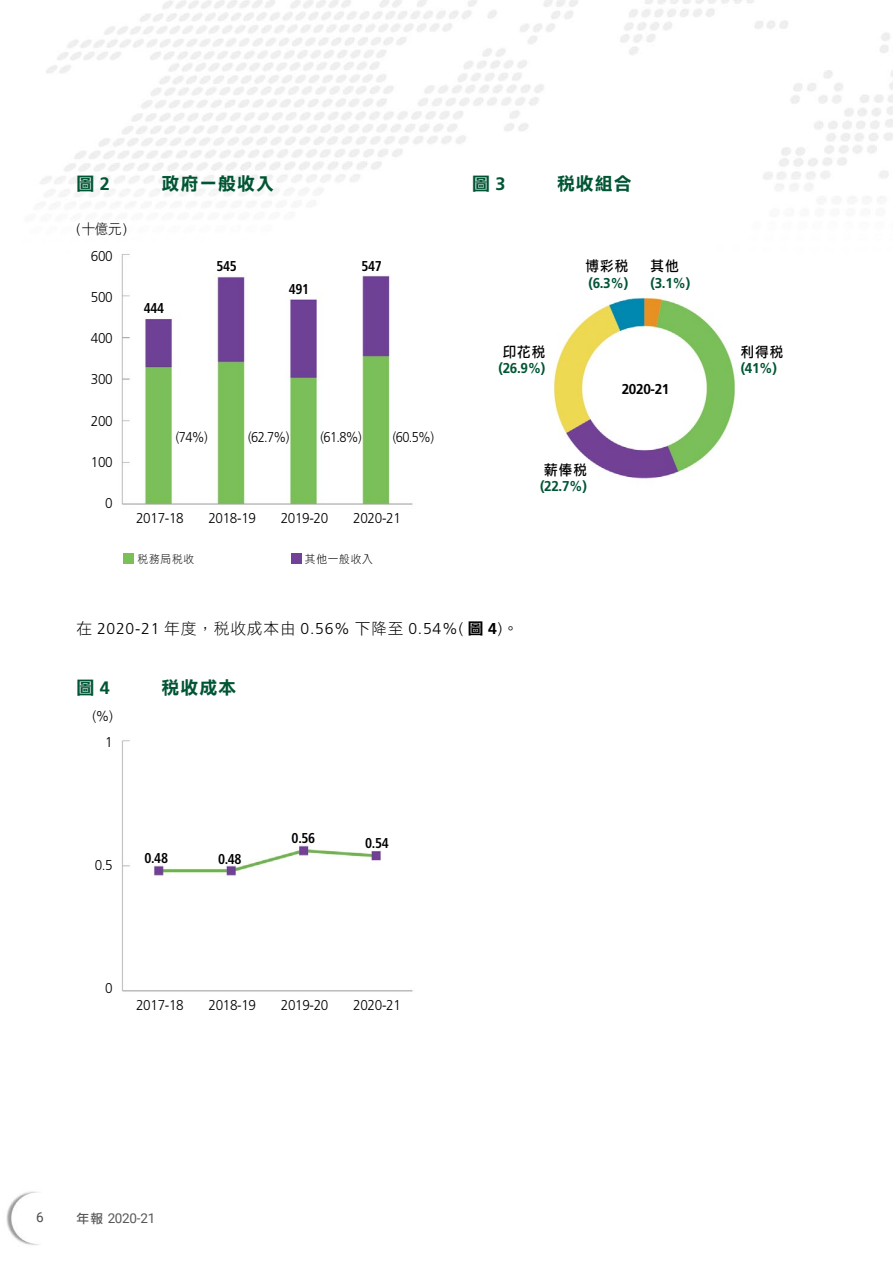
<style>
.page{position:relative;width:893px;height:1263px;background:#fff}
.page>*{position:absolute;margin:0;border:0;box-sizing:border-box;transform-origin:0 0}
.t1{font:18px "DF Li Hei HK W7";letter-spacing:.05em;color:#005534}
.t2{font:300 15.75px "Frutiger";letter-spacing:.05em;color:#000}
.t3{font:300 14.25px "Frutiger";letter-spacing:-.025em;color:#000;scale:.95 1}
.t4{font:700 14.25px "Frutiger";color:#005534;scale:.95 1}
.t5{font:700 condensed 14.25px "Frutiger";letter-spacing:-.025em;color:#000;scale:.95 1}
.t6{font:300 14.25px "Frutiger";letter-spacing:-.025em;color:#000;scale:.9 1}
.t7{font:14.25px "DF Li Hei HK W5";letter-spacing:.075em;color:#000;scale:.95 1}
.t8{font:700 14.25px "Frutiger";letter-spacing:-.025em;color:#000;scale:.95 1}
.t9{font:14.25px "DF Li Hei HK W3";color:#000;scale:.95 1}
.t10{font:13.5px "Roboto";letter-spacing:-.02em;color:#595757}
.t11{font:13.5px "Roboto";color:#4c4948}
.t12{font:11.25px "DF Li Hei HK W3";letter-spacing:.075em;color:#000;scale:.95 1}
.s1{font-family:"Frutiger";font-weight:700}
.s2{font-family:"Frutiger";font-weight:300}
.s3{font-family:"DF Li Hei HK W3";font-weight:400}
.s4{font-family:"DF Li Hei HK W7";font-weight:400}
.s5{font-weight:700}
.s6{font-family:"DF Li Hei HK W5";font-size:12.75px}
</style>
<div class="page">
<img style="left:6px;top:0;width:887px;height:1245px">
<img style="left:77px;top:208px;width:360px;height:356px">
<div style="left:124px;top:553px;width:10px;height:10px;background:#7abf58"></div>
<div style="left:291px;top:553px;width:11px;height:10px;background:#704196"></div>
<img style="left:493px;top:249px;width:296px;height:244px">
<img style="left:95px;top:735px;width:318px;height:277px">
<p class="t1" style="left:77px;top:174px;width:35px">圖 <span class="s1">2</span></p>
<p class="t1" style="left:162px;top:174px;width:114px">政府一般收入</p>
<p class="t9" style="left:77px;top:222px;width:54px"><span class="s2">(</span>十億元<span class="s2">)</span></p>
<p class="t3" style="left:91px;top:248px;width:25px">600</p>
<p class="t3" style="left:91px;top:289px;width:25px">500</p>
<p class="t3" style="left:91px;top:330px;width:25px">400</p>
<p class="t3" style="left:91px;top:371px;width:25px">300</p>
<p class="t3" style="left:91px;top:413px;width:25px">200</p>
<p class="t3" style="left:91px;top:454px;width:25px">100</p>
<p class="t3" style="left:105px;top:495px;width:9px">0</p>
<p class="t5" style="left:144px;top:300px;width:23px">444</p>
<p class="t5" style="left:216px;top:258px;width:23px">545</p>
<p class="t5" style="left:289px;top:281px;width:23px">491</p>
<p class="t5" style="left:361px;top:258px;width:23px">547</p>
<p class="t6" style="left:176px;top:429px;width:37px">(74%)</p>
<p class="t6" style="left:248px;top:429px;width:47px">(62.7%)</p>
<p class="t6" style="left:321px;top:429px;width:47px">(61.8%)</p>
<p class="t6" style="left:393px;top:429px;width:47px">(60.5%)</p>
<p class="t3" style="left:136px;top:510px;width:52px">2017-18</p>
<p class="t3" style="left:208px;top:510px;width:52px">2018-19</p>
<p class="t3" style="left:281px;top:510px;width:52px">2019-20</p>
<p class="t3" style="left:353px;top:510px;width:52px">2020-21</p>
<p class="t12" style="left:138px;top:552px;width:61px">稅務局稅收</p>
<p class="t12" style="left:305px;top:552px;width:73px">其他一般收入</p>
<p class="t1" style="left:472px;top:174px;width:35px">圖 <span class="s1">3</span></p>
<p class="t1" style="left:557px;top:174px;width:76px">稅收組合</p>
<p class="t7" style="left:503px;top:344px;width:46px">印花稅</p>
<p class="t4" style="left:498px;top:360px;width:51px">(26.9%)</p>
<p class="t7" style="left:586px;top:258px;width:46px">博彩稅</p>
<p class="t4" style="left:588px;top:274px;width:43px">(6.3%)</p>
<p class="t7" style="left:651px;top:258px;width:31px">其他</p>
<p class="t4" style="left:651px;top:274px;width:43px">(3.1%)</p>
<p class="t7" style="left:544px;top:462px;width:46px">薪俸稅</p>
<p class="t4" style="left:540px;top:478px;width:51px">(22.7%)</p>
<p class="t8" style="left:622px;top:380px;width:52px">2020-21</p>
<p class="t2" style="left:77px;top:620px;width:444px"><span class="s3">在</span> 2020-21 <span class="s3">年度，稅收成本由</span> 0.56% <span class="s3">下降至</span> 0.54%( <span class="s4">圖</span> <span class="s5">4</span>)<span class="s3">。</span></p>
<p class="t1" style="left:77px;top:677px;width:35px">圖 <span class="s1">4</span></p>
<p class="t1" style="left:162px;top:677px;width:76px">稅收成本</p>
<p class="t3" style="left:92px;top:708px;width:23px">(%)</p>
<p class="t3" style="left:105px;top:734px;width:9px">1</p>
<p class="t3" style="left:95px;top:857px;width:21px">0.5</p>
<p class="t5" style="left:144px;top:849px;width:26px">0.48</p>
<p class="t5" style="left:218px;top:850px;width:26px">0.48</p>
<p class="t5" style="left:292px;top:830px;width:26px">0.56</p>
<p class="t5" style="left:365px;top:834px;width:26px">0.54</p>
<p class="t3" style="left:105px;top:980px;width:9px">0</p>
<p class="t3" style="left:136px;top:997px;width:52px">2017-18</p>
<p class="t3" style="left:208px;top:997px;width:52px">2018-19</p>
<p class="t3" style="left:281px;top:997px;width:52px">2019-20</p>
<p class="t3" style="left:353px;top:997px;width:52px">2020-21</p>
<p class="t7" style="left:741px;top:344px;width:46px">利得稅</p>
<p class="t4" style="left:741px;top:360px;width:40px">(41%)</p>
<p class="t11" style="left:36px;top:1208px;width:9px">6</p>
<p class="t10" style="left:77px;top:1209px;width:80px"><span class="s6">年報</span> 2020-21</p>
</div>
